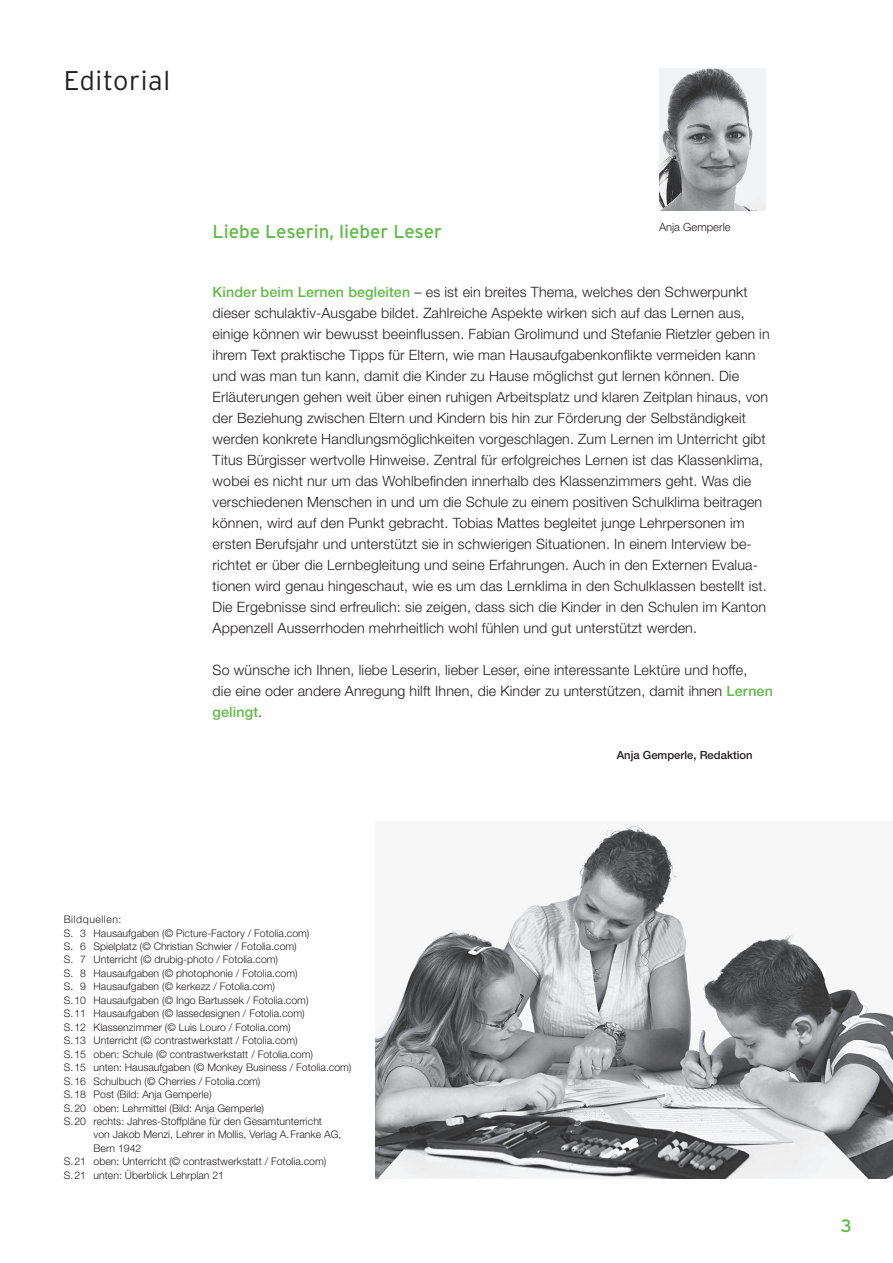
<style>
.page{position:relative;width:893px;height:1263px;background:#fff}
.page>*{position:absolute;margin:0;border:0;box-sizing:border-box;transform-origin:0 0}
.t1{font:300 27px "Interstate";letter-spacing:.025em;color:#231f20}
.t2{font:18.75px "Interstate";color:#60bb46}
.t3{font:18px "Interstate";color:#60bb46}
.t4{font:300 14.25px/21px "Helvetica Neue LT Std";letter-spacing:.01em;color:#231f20}
.t5{font:500 11.25px "Helvetica Neue LT Std";color:#231f20}
.t6{font:300 11.25px "Helvetica Neue LT Std";color:#231f20}
.t7{font:300 10.5px/13.5px "Helvetica Neue LT Std";color:#231f20}
.s1{font-weight:500;color:#60bb46}
</style>
<div class="page">
<img style="left:659px;top:68px;width:106px;height:142px">
<img style="left:375px;top:824px;width:518px;height:355px">
<h1 class="t1" style="left:64px;top:65px;width:108px">Editorial</h1>
<h2 class="t2" style="left:213px;top:221px;width:231px">Liebe Leserin, lieber Leser</h2>
<p class="t6" style="left:659px;top:220px;width:73px">Anja Gemperle</p>
<p class="t4" style="left:213px;top:281px;width:559px"><span class="s1">Kinder beim Lernen begleiten</span> – es ist ein breites Thema, welches den Schwerpunkt dieser schulaktiv-Ausgabe bildet. Zahlreiche Aspekte wirken sich auf das Lernen aus, einige können wir bewusst beeinflussen. Fabian Grolimund und Stefanie Rietzler geben in ihrem Text praktische Tipps für Eltern, wie man Hausaufgabenkonflikte vermeiden kann und was man tun kann, damit die Kinder zu Hause möglichst gut lernen können. Die Erläuterungen gehen weit über einen ruhigen Arbeitsplatz und klaren Zeitplan hinaus, von der Beziehung zwischen Eltern und Kindern bis hin zur Förderung der Selbständigkeit werden konkrete Handlungsmöglichkeiten vorgeschlagen. Zum Lernen im Unterricht gibt Titus Bürgisser wertvolle Hinweise. Zentral für erfolgreiches Lernen ist das Klassenklima, wobei es nicht nur um das Wohlbefinden innerhalb des Klassenzimmers geht. Was die verschiedenen Menschen in und um die Schule zu einem positiven Schulklima beitragen können, wird auf den Punkt gebracht. Tobias Mattes begleitet junge Lehrpersonen im ersten Berufsjahr und unterstützt sie in schwierigen Situationen. In einem Interview be&shy;richtet er über die Lernbegleitung und seine Erfahrungen. Auch in den Externen Evalua&shy;tionen wird genau hingeschaut, wie es um das Lernklima in den Schulklassen bestellt ist.<br>Die Ergebnisse sind erfreulich: sie zeigen, dass sich die Kinder in den Schulen im Kanton Appenzell Ausserrhoden mehrheitlich wohl fühlen und gut unterstützt werden.</p>
<p class="t4" style="left:213px;top:659px;width:562px">So wünsche ich Ihnen, liebe Leserin, lieber Leser, eine interessante Lektüre und hoffe,<br>die eine oder andere Anregung hilft Ihnen, die Kinder zu unterstützen, damit ihnen <span class="s1">Lernen gelingt</span>.</p>
<p class="t5" style="left:617px;top:748px;width:137px">Anja Gemperle, Redaktion</p>
<p class="t7" style="left:64px;top:912px;width:289px">Bildquellen:<br>S. 3 Hausaufgaben (© Picture-Factory / Fotolia.com)<br>S. 6 Spielplatz (© Christian Schwier / Fotolia.com)<br>S. 7 Unterricht (© drubig-photo / Fotolia.com)<br>S. 8 Hausaufgaben (© photophonie / Fotolia.com)<br>S. 9 Hausaufgaben (© kerkezz / Fotolia.com)<br>S.10 Hausaufgaben (© Ingo Bartussek / Fotolia.com)<br>S.11 Hausaufgaben (© lassedesignen / Fotolia.com)<br>S.12 Klassenzimmer (© Luis Louro / Fotolia.com)<br>S.13 Unterricht (© contrastwerkstatt / Fotolia.com)<br>S.15 oben: Schule (© contrastwerkstatt / Fotolia.com)<br>S.15 unten: Hausaufgaben (© Monkey Business / Fotolia.com)<br>S.16 Schulbuch (© Cherries / Fotolia.com)<br>S.18 Post (Bild: Anja Gemperle)<br>S.20 oben: Lehrmittel (Bild: Anja Gemperle)<br>S.20 rechts: Jahres-Stoffpläne für den Gesamtunterricht</p>
<p class="t7" style="left:94px;top:1128px;width:249px">von Jakob Menzi, Lehrer in Mollis, Verlag A.Franke AG,</p>
<p class="t7" style="left:94px;top:1141px;width:49px">Bern 1942</p>
<p class="t7" style="left:64px;top:1155px;width:264px">S.21 oben: Unterricht (© contrastwerkstatt / Fotolia.com)</p>
<p class="t7" style="left:64px;top:1168px;width:162px">S.21 unten: Überblick Lehrplan 21</p>
<p class="t3" style="left:841px;top:1215px;width:13px">3</p>
</div>
